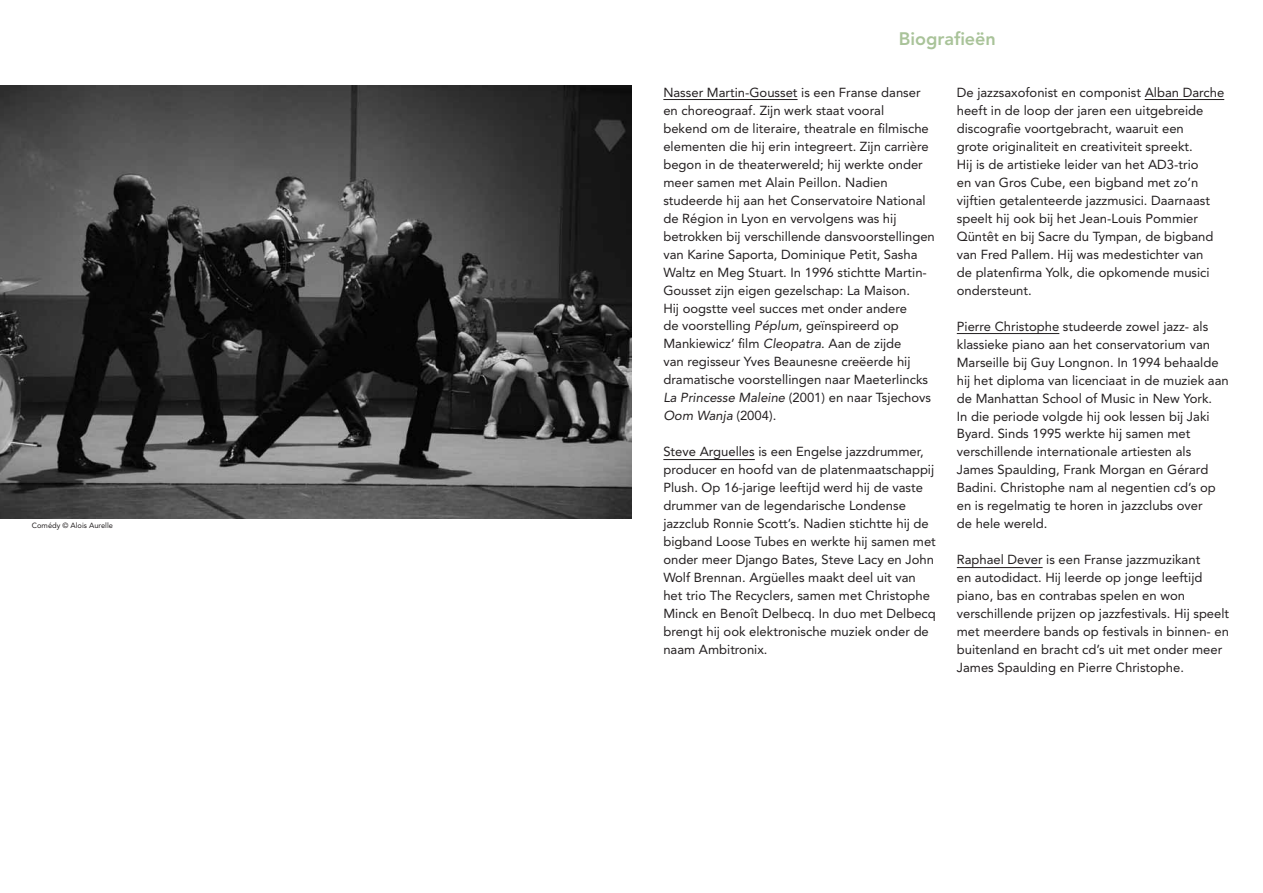
<style>
.page{position:relative;width:1263px;height:893px;background:#fff}
.page>*{position:absolute;margin:0;border:0;box-sizing:border-box;transform-origin:0 0}
.t1{font:800 18px "Avenir LT";color:#a9c399}
.t2{font:13.05px/18px "Avenir LT";color:#231f20}
.t3{font:7.5px "Avenir LT";color:#231f20}
.s1{font-style:italic}
</style>
<div class="page">
<hr style="left:663px;top:99px;width:134px;height:1px;background:#231f20">
<hr style="left:663px;top:459px;width:92px;height:1px;background:#231f20">
<hr style="left:1145px;top:99px;width:79px;height:1px;background:#231f20">
<hr style="left:957px;top:333px;width:102px;height:1px;background:#231f20">
<hr style="left:957px;top:567px;width:86px;height:1px;background:#231f20">
<img style="left:0;top:85px;width:631px;height:433px">
<p class="t3" style="left:32px;top:521px;width:83px">Comédy © Alois Aurelle</p>
<h1 class="t1" style="left:899px;top:28px;width:99px">Biografieën</h1>
<p class="t2" style="left:663px;top:83px;width:273px">Nasser Martin-Gousset is een Franse danser en choreograaf. Zijn werk staat vooral<br>bekend om de literaire, theatrale en filmische elementen die hij erin integreert. Zijn carrière begon in de theaterwereld; hij werkte onder meer samen met Alain Peillon. Nadien studeerde hij aan het Conservatoire National de Région in Lyon en vervolgens was hij betrokken bij verschillende dansvoorstellingen van Karine Saporta, Dominique Petit, Sasha Waltz en Meg Stuart. In 1996 stichtte Martin-Gousset zijn eigen gezelschap: La Maison.<br>Hij oogstte veel succes met onder andere<br>de voorstelling <span class="s1">Péplum</span>, geïnspireerd op Mankiewicz’ film <span class="s1">Cleopatra</span>. Aan de zijde<br>van regisseur Yves Beaunesne creëerde hij dramatische voorstellingen naar Maeterlincks <span class="s1">La Princesse Maleine</span> (2001) en naar Tsjechovs <span class="s1">Oom Wanja</span> (2004).</p>
<p class="t2" style="left:663px;top:443px;width:274px">Steve Arguelles is een Engelse jazzdrummer, producer en hoofd van de platenmaatschappij Plush. Op 16-jarige leeftijd werd hij de vaste drummer van de legendarische Londense jazzclub Ronnie Scott’s. Nadien stichtte hij de bigband Loose Tubes en werkte hij samen met onder meer Django Bates, Steve Lacy en John Wolf Brennan. Argüelles maakt deel uit van het trio The Recyclers, samen met Christophe Minck en Benoît Delbecq. In duo met Delbecq brengt hij ook elektronische muziek onder de naam Ambitronix.</p>
<p class="t2" style="left:957px;top:83px;width:269px">De jazzsaxofonist en componist Alban Darche heeft in de loop der jaren een uitgebreide discografie voortgebracht, waaruit een<br>grote originaliteit en creativiteit spreekt.<br>Hij is de artistieke leider van het AD3-trio<br>en van Gros Cube, een bigband met zo’n vijftien getalenteerde jazzmusici. Daarnaast speelt hij ook bij het Jean-Louis Pommier Qüntêt en bij Sacre du Tympan, de bigband van Fred Pallem. Hij was medestichter van<br>de platenfirma Yolk, die opkomende musici ondersteunt.</p>
<p class="t2" style="left:957px;top:317px;width:273px">Pierre Christophe studeerde zowel jazz- als klassieke piano aan het conservatorium van Marseille bij Guy Longnon. In 1994 behaalde hij het diploma van licenciaat in de muziek aan de Manhattan School of Music in New York.<br>In die periode volgde hij ook lessen bij Jaki Byard. Sinds 1995 werkte hij samen met verschillende internationale artiesten als James Spaulding, Frank Morgan en Gérard Badini. Christophe nam al negentien cd’s op en is regelmatig te horen in jazzclubs over<br>de hele wereld.</p>
<p class="t2" style="left:957px;top:551px;width:274px">Raphael Dever is een Franse jazzmuzikant<br>en autodidact. Hij leerde op jonge leeftijd piano, bas en contrabas spelen en won verschillende prijzen op jazzfestivals. Hij speelt met meerdere bands op festivals in binnen- en buitenland en bracht cd’s uit met onder meer James Spaulding en Pierre Christophe.</p>
</div>
